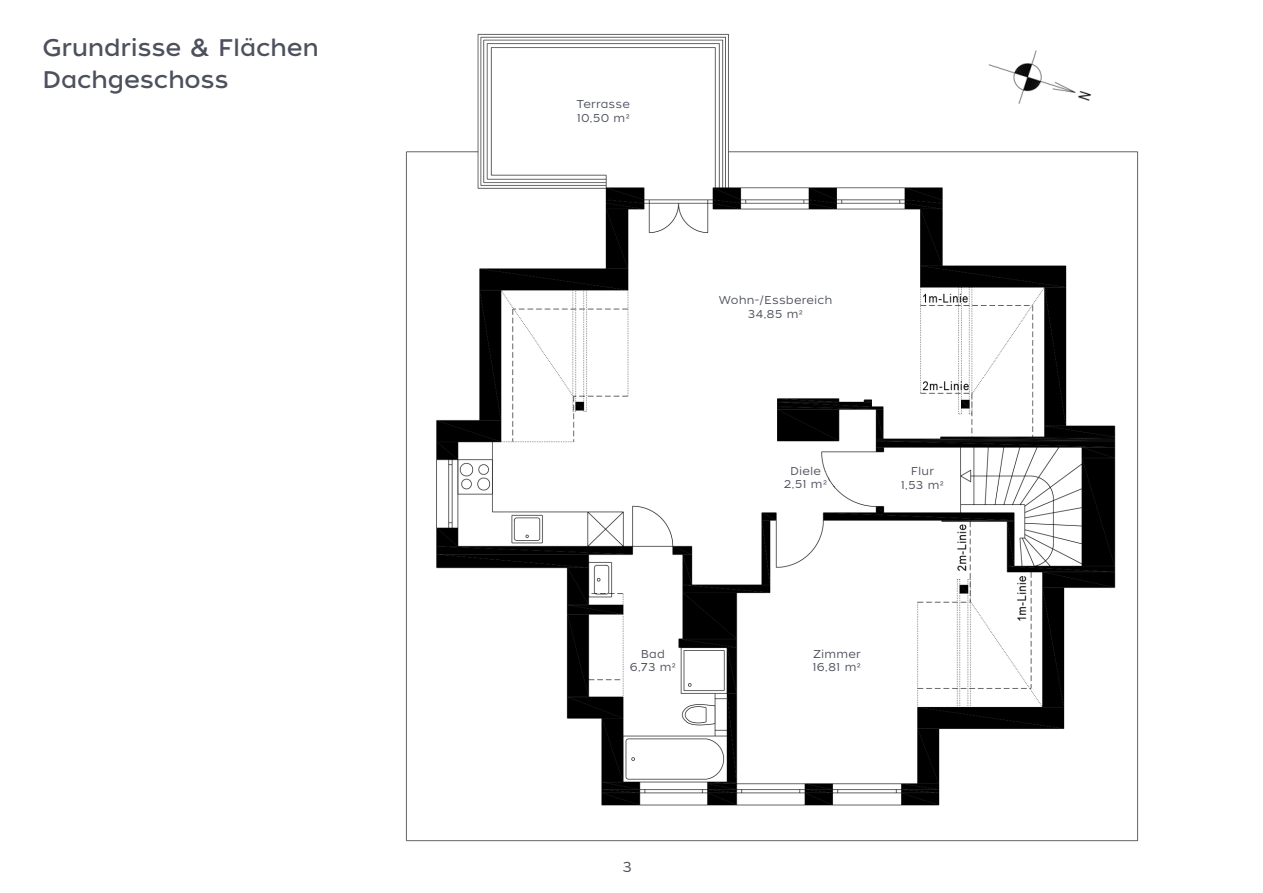
<style>
.page{position:relative;width:1263px;height:893px;background:#fff}
.page>*{position:absolute;margin:0;border:0;box-sizing:border-box;transform-origin:0 0}
.t1{font:24px/32px "Tide Sans 400 Lil Dude";letter-spacing:-.005em;color:#4d505d}
.t2{font:14.4px "Tide Sans 300 Lil Kahuna";color:#4d505d}
.t3{font:11.4px/13.6px "Tide Sans 300 Lil Kahuna";letter-spacing:.015em;color:#4d505d;text-align:center}
</style>
<div class="page">
<img style="left:405px;top:33px;width:734px;height:809px">
<img style="left:951px;top:34px;width:164px;height:89px">
<h1 class="t1" style="left:43px;top:32px;width:278px">Grundrisse &amp; Flächen<br>Dachgeschoss</h1>
<p class="t3" style="left:577px;top:98px;width:55px;text-align:left">Terrasse<br>10,50 m2</p>
<p class="t3" style="left:719px;top:294px;width:115px">Wohn-/Essbereich<br>34,85 m2</p>
<p class="t3" style="left:784px;top:464px;width:45px">Diele<br>2,51 m2</p>
<p class="t3" style="left:901px;top:464px;width:45px">Flur<br>1,53 m2</p>
<p class="t3" style="left:630px;top:647px;width:48px">Bad<br>6,73 m2</p>
<p class="t3" style="left:812px;top:647px;width:50px;text-align:left">Zimmer<br>16,81 m2</p>
<p class="t2" style="left:622px;top:857px;width:11px">3</p>
</div>
